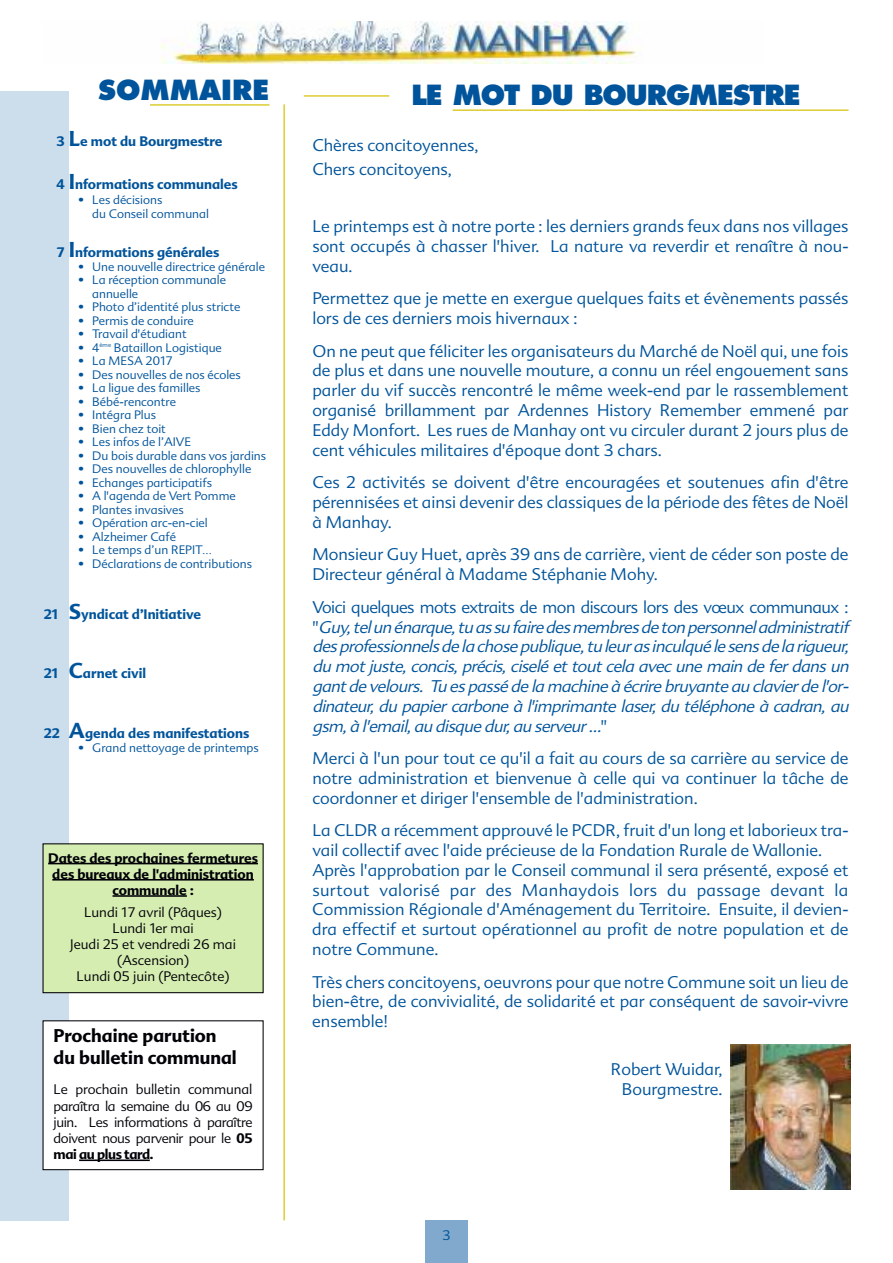
<style>
.page{position:relative;width:893px;height:1263px;background:#fff}
.page>*{position:absolute;margin:0;border:0;box-sizing:border-box;transform-origin:0 0}
.t1{font:800 27px "Futura";letter-spacing:-.04em;color:#00549b}
.t2{font:800 27px "Futura";color:#00549b}
.t3{font:700 18px/21.6px "Advert";color:#000006}
.t4{font:300 16.5px/19.8px "Advert";color:#00549b;text-align:justify}
.t5{font:italic 300 16.5px/19.8px "Advert";letter-spacing:-.035em;color:#00549b}
.t6{font:300 13.5px/16.2px "Advert";color:#000006;text-align:center}
.t7{font:700 13.5px "Advert";color:#00549b}
.t8{font:700 13.5px/16.2px "Advert";color:#000006;text-align:center}
.t9{font:300 13.5px "Advert";color:#00549b}
.t10{font:300 12px/13.5px "Advert";color:#00549b}
.s1{font-size:21px}
.s2{font-family:"Noteworthy"}
.s3{font-weight:700}
.s4{font-style:normal}
</style>
<div class="page">
<div style="left:0;top:91px;width:69px;height:1129px;background:#ccddeb"></div>
<hr style="left:150px;top:104px;width:119px;height:2px;background:#decc32">
<hr style="left:283px;top:104px;width:2px;height:1116px;background:#decc32">
<img style="left:161px;top:21px;width:475px;height:43px">
<div style="left:425px;top:1220px;width:43px;height:43px;background:#80a9cd"></div>
<hr style="left:304px;top:95px;width:85px;height:2px;background:#decc32">
<hr style="left:453px;top:109px;width:395px;height:2px;background:#decc32">
<div style="left:43px;top:844px;width:220px;height:149px;background:#d5edb0"></div>
<div style="left:43px;top:843px;width:221px;height:150px;border:1px solid #000006"></div>
<hr style="left:48px;top:863px;width:210px;height:1px;background:#000006">
<hr style="left:52px;top:879px;width:202px;height:1px;background:#000006">
<hr style="left:113px;top:895px;width:74px;height:2px;background:#000006">
<div style="left:43px;top:1021px;width:220px;height:149px;background:#fff"></div>
<div style="left:43px;top:1020px;width:221px;height:150px;border:1px solid #000006"></div>
<hr style="left:79px;top:1159px;width:71px;height:2px;background:#000006">
<svg style="left:730px;top:1044px;width:1px;height:145px"></svg>
<img style="left:731px;top:1044px;width:119px;height:145px">
<h1 class="t2" style="left:98px;top:78px;width:173px">SOMMAIRE</h1>
<p class="t7" style="left:56px;top:133px;width:168px">3 <span class="s1">L</span>e mot du Bourgmestre</p>
<p class="t7" style="left:56px;top:177px;width:183px">4 <span class="s1">I</span>nformations communales</p>
<p class="t10" style="left:92px;top:193px;width:118px;text-indent:-14px">• Les décisions<br>du Conseil communal</p>
<p class="t7" style="left:56px;top:245px;width:165px">7 <span class="s1">I</span>nformations générales</p>
<p class="t10" style="left:78px;top:260px;width:188px">• Une nouvelle directrice générale</p>
<p class="t10" style="left:92px;top:273px;width:135px;text-indent:-14px">• La réception communale annuelle</p>
<p class="t10" style="left:78px;top:300px;width:164px">• Photo d’identité plus stricte</p>
<p class="t10" style="left:78px;top:314px;width:117px">• Permis de conduire</p>
<p class="t10" style="left:78px;top:327px;width:110px">• Travail d'étudiant</p>
<p class="t10" style="left:78px;top:341px;width:145px">• 4<sup>ème</sup> Bataillon Logistique</p>
<p class="t10" style="left:78px;top:354px;width:96px">• La MESA 2017</p>
<p class="t10" style="left:78px;top:368px;width:164px">• Des nouvelles de nos écoles</p>
<p class="t10" style="left:78px;top:381px;width:124px">• La ligue des familles</p>
<p class="t10" style="left:78px;top:395px;width:99px">• Bébé-rencontre</p>
<p class="t10" style="left:78px;top:408px;width:79px">• Intégra Plus</p>
<p class="t10" style="left:78px;top:422px;width:89px">• Bien chez toit</p>
<p class="t10" style="left:78px;top:435px;width:114px">• Les infos de l’AIVE</p>
<p class="t10" style="left:78px;top:449px;width:189px">• Du bois durable dans vos jardins</p>
<p class="t10" style="left:78px;top:462px;width:174px">• Des nouvelles de chlorophylle</p>
<p class="t10" style="left:78px;top:476px;width:135px">• Echanges participatifs</p>
<p class="t10" style="left:78px;top:489px;width:159px">• A l'agenda de Vert Pomme</p>
<p class="t10" style="left:78px;top:503px;width:107px">• Plantes invasives</p>
<p class="t10" style="left:78px;top:516px;width:131px">• Opération arc-en-ciel</p>
<p class="t10" style="left:78px;top:530px;width:99px">• Alzheimer Café</p>
<p class="t10" style="left:78px;top:543px;width:135px">• Le temps d’un REPIT<span class="s2">…</span></p>
<p class="t10" style="left:78px;top:557px;width:175px">• Déclarations de contributions</p>
<p class="t7" style="left:44px;top:606px;width:159px">21 <span class="s1">S</span>yndicat d’Initiative</p>
<p class="t7" style="left:44px;top:666px;width:104px">21 <span class="s1">C</span>arnet civil</p>
<p class="t7" style="left:44px;top:725px;width:207px">22 <span class="s1">A</span>genda des manifestations</p>
<p class="t10" style="left:78px;top:741px;width:182px">• Grand nettoyage de printemps</p>
<p class="t8" style="left:48px;top:850px;width:211px">Dates des prochaines fermetures des bureaux de l'administration communale :</p>
<p class="t6" style="left:70px;top:904px;width:167px">Lundi 17 avril (Pâques)<br>Lundi 1er mai<br>Jeudi 25 et vendredi 26 mai (Ascension)<br>Lundi 05 juin (Pentecôte)</p>
<p class="t3" style="left:54px;top:1025px;width:185px">Prochaine parution du bulletin communal</p>
<p class="t6" style="left:54px;top:1082px;width:201px;text-align:justify">Le prochain bulletin communal paraîtra la semaine du 06 au 09 juin. Les informations à paraître doivent nous parvenir pour le <span class="s3">05 mai au plus tard.</span></p>
<h1 class="t1" style="left:411px;top:83px;width:391px">LE MOT DU BOURGMESTRE</h1>
<p class="t4" style="left:312px;top:134px;width:168px;line-height:24px">Chères concitoyennes,<br>Chers concitoyens,</p>
<p class="t4" style="left:312px;top:216px;width:538px">Le printemps est à notre porte : les derniers grands feux dans nos villages sont occupés à chasser l'hiver. La nature va reverdir et renaître à nou&shy;veau.</p>
<p class="t4" style="left:312px;top:289px;width:538px">Permettez que je mette en exergue quelques faits et évènements passés lors de ces derniers mois hivernaux :</p>
<p class="t4" style="left:312px;top:341px;width:538px">On ne peut que féliciter les organisateurs du Marché de Noël qui, une fois de plus et dans une nouvelle mouture, a connu un réel engouement sans parler du vif succès rencontré le même week-end par le rassemblement organisé brillamment par Ardennes History Remember emmené par Eddy Monfort. Les rues de Manhay ont vu circuler durant 2 jours plus de cent véhicules militaires d'époque dont 3 chars.</p>
<p class="t4" style="left:312px;top:473px;width:538px">Ces 2 activités se doivent d'être encouragées et soutenues afin d'être pérennisées et ainsi devenir des classiques de la période des fêtes de Noël à Manhay.</p>
<p class="t4" style="left:312px;top:545px;width:538px">Monsieur Guy Huet, après 39 ans de carrière, vient de céder son poste de<br>Directeur général à Madame Stéphanie Mohy.</p>
<p class="t5" style="left:312px;top:597px;width:540px"><span class="s4">Voici quelques mots extraits de mon discours lors des vœux communaux : "</span> Guy, tel un énarq ue, tu as su faire des membres de ton personnel administratif des professionnels de la chose publiq ue, tu leur as inculq ué le sens de la rig ueur, du mot juste, concis, précis, ciselé et tout cela avec une main de fer dans un gant de velours. Tu es passé de la machine à écrire bruyante au clavier de l'or&shy;dinateur, du papier carbone à l'imprimante laser, du téléphone à cadran, au gsm, à l'email, au disque dur, au serveur …<span class="s4">"</span></p>
<p class="t4" style="left:312px;top:748px;width:538px">Merci à l'un pour tout ce qu'il a fait au cours de sa carrière au service de notre administration et bienvenue à celle qui va continuer la tâche de coordonner et diriger l'ensemble de l'administration.</p>
<p class="t4" style="left:312px;top:821px;width:538px;text-align:left">La CLDR a récemment approuvé le PCDR, fruit d'un long et laborieux tra&shy;vail collectif avec l'aide précieuse de la Fondation Rurale de Wallonie.<br>Après l'approbation par le Conseil communal il sera présenté, exposé et surtout valorisé par des Manhaydois lors du passage devant la Commission Régionale d'Aménagement du Territoire. Ensuite, il devien&shy;dra effectif et surtout opérationnel au profit de notre population et de notre Commune.</p>
<p class="t4" style="left:312px;top:972px;width:538px">Très chers concitoyens, oeuvrons pour que notre Commune soit un lieu de bien-être, de convivialité, de solidarité et par conséquent de savoir-vivre ensemble!</p>
<p class="t4" style="left:611px;top:1060px;width:113px;text-align:right">Robert Wuidar,<br>Bourgmestre.</p>
<p class="t9" style="left:442px;top:1227px;width:10px">3</p>
</div>
